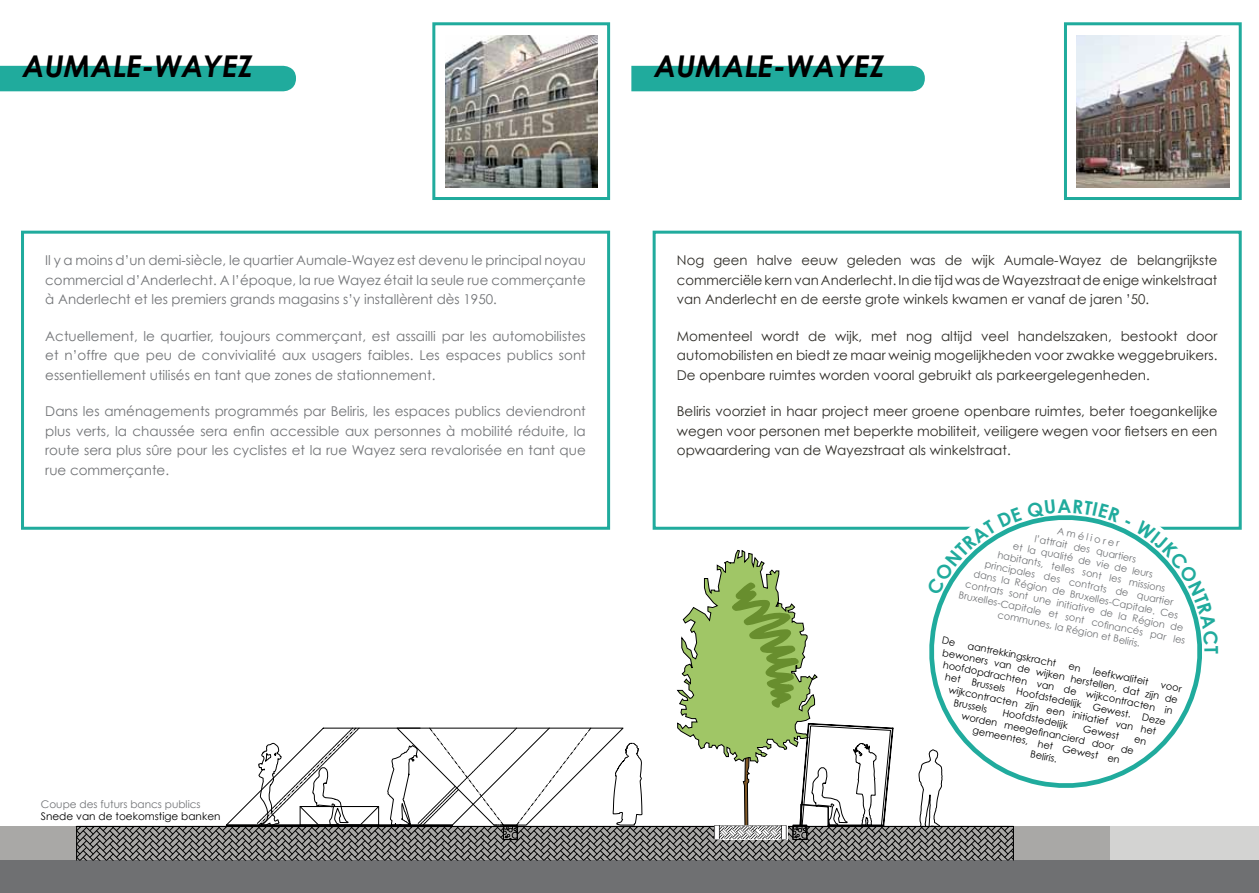
<style>
.page{position:relative;width:1259px;height:893px;background:#fff}
.page>*{position:absolute;margin:0;border:0;box-sizing:border-box;transform-origin:0 0}
.t1{font:italic 700 30px "Century Gothic";color:#000}
.t2{font:13.5px/19.5px "Century Gothic";color:#717376;text-align:justify}
.t3{font:13.5px/19.5px "Century Gothic";color:#2e2c27;text-align:justify}
.t4{font:10.5px "Century Gothic";color:#000}
.t5{font:10.5px "Century Gothic";color:#717376}
.t6{font:9.75px "Century Gothic";color:#000}
.t7{font:9.75px/11.7px "Century Gothic";color:#717376;text-align:center}
</style>
<div class="page">
<div style="left:0;top:826px;width:1259px;height:34px;background:#d3d3d2"></div>
<div style="left:631px;top:66px;width:294px;height:25px;background:#20ab9d"></div>
<div style="left:0;top:66px;width:296px;height:25px;background:#20ab9d"></div>
<div style="left:652px;top:231px;width:589px;height:299px;border:3px solid #20ab9d"></div>
<div style="left:21px;top:231px;width:589px;height:299px;border:3px solid #20ab9d"></div>
<div style="left:432px;top:22px;width:178px;height:178px;border:3px solid #20ab9d"></div>
<img style="left:445px;top:35px;width:152px;height:152px">
<div style="left:1064px;top:22px;width:177px;height:178px;border:3px solid #20ab9d"></div>
<img style="left:1076px;top:35px;width:153px;height:152px">
<div style="left:0;top:860px;width:1259px;height:33px;background:#6f7072"></div>
<div style="left:0;top:826px;width:1109px;height:34px;background:#a9a8a6"></div>
<svg style="left:76px;top:499px;width:1142px;height:361px"></svg>
<h1 class="t1" style="left:23px;top:47px;width:232px">AUMALE-WAYEZ</h1>
<h1 class="t1" style="left:654px;top:47px;width:232px">AUMALE-WAYEZ</h1>
<p class="t2" style="left:45px;top:250px;width:542px">Il y a moins d’un demi-siècle, le quartier Aumale-Wayez est devenu le principal noyau commercial d’Anderlecht. A l’époque, la rue Wayez était la seule rue commerçante à Anderlecht et les premiers grands magasins s’y installèrent dès 1950.</p>
<p class="t2" style="left:45px;top:326px;width:542px">Actuellement, le quartier, toujours commerçant, est assailli par les automobilistes et n’offre que peu de convivialité aux usagers faibles. Les espaces publics sont essentiellement utilisés en tant que zones de stationnement.</p>
<p class="t2" style="left:45px;top:401px;width:542px">Dans les aménagements programmés par Beliris, les espaces publics deviendront plus verts, la chaussée sera enfin accessible aux personnes à mobilité réduite, la route sera plus sûre pour les cyclistes et la rue Wayez sera revalorisée en tant que rue commerçante.</p>
<p class="t5" style="left:41px;top:797px;width:161px">Coupe des futurs bancs publics</p>
<p class="t4" style="left:41px;top:809px;width:181px">Snede van de toekomstige banken</p>
<p class="t3" style="left:677px;top:250px;width:542px">Nog geen halve eeuw geleden was de wijk Aumale-Wayez de belangrijkste commerciële kern van Anderlecht. In die tijd was de Wayezstraat de enige winkelstraat van Anderlecht en de eerste grote winkels kwamen er vanaf de jaren ’50.</p>
<p class="t3" style="left:677px;top:326px;width:542px">Momenteel wordt de wijk, met nog altijd veel handelszaken, bestookt door automobilisten en biedt ze maar weinig mogelijkheden voor zwakke weggebruikers.<br>De openbare ruimtes worden vooral gebruikt als parkeergelegenheden.</p>
<p class="t3" style="left:677px;top:401px;width:542px">Beliris voorziet in haar project meer groene openbare ruimtes, beter toegankelijke wegen voor personen met beperkte mobiliteit, veiligere wegen voor fietsers en een opwaardering van de Wayezstraat als winkelstraat.</p>
<p class="t7" style="left:977px;top:507px;width:232px;rotate:12deg">Améliorer<br>l’attrait des quartiers<br>et la qualité de vie de leurs<br>habitants, telles sont les missions<br>principales des contrats de quartier<br>dans la Région de Bruxelles-Capitale. Ces contrats sont une initiative de la Région de Bruxelles-Capitale et sont cofi nancés par les communes, la Région et Beliris.</p>
<p class="t6" style="left:969px;top:639px;width:92px;rotate:12deg">aantrekkingskracht</p>
<p class="t6" style="left:1094px;top:665px;width:58px;rotate:12deg">leefkwaliteit</p>
<p class="t6" style="left:1162px;top:679px;width:23px;rotate:12deg">voor</p>
<p class="t6" style="left:944px;top:645px;width:241px;rotate:12deg">bewoners van de wijken herstellen, dat zijn de</p>
<p class="t6" style="left:944px;top:657px;width:236px;rotate:12deg">hoofdopdrachten van de wijkcontracten in</p>
<p class="t6" style="left:946px;top:670px;width:226px;rotate:12deg">het Brussels Hoofdstedelijk Gewest. Deze</p>
<p class="t6" style="left:950px;top:683px;width:213px;rotate:12deg">wijkcontracten zijn een initiatief van het</p>
<p class="t6" style="left:955px;top:696px;width:36px;rotate:12deg">Brussels</p>
<p class="t6" style="left:1004px;top:706px;width:68px;rotate:12deg">Hoofdstedelijk</p>
<p class="t6" style="left:963px;top:709px;width:177px;rotate:12deg">worden meegefi nancierd door de</p>
<p class="t6" style="left:1084px;top:723px;width:38px;rotate:12deg">Gewest</p>
<p class="t6" style="left:974px;top:724px;width:152px;rotate:12deg">gemeentes, het Gewest en</p>
<p class="t6" style="left:1031px;top:748px;width:29px;rotate:12deg">Beliris.</p>
</div>
